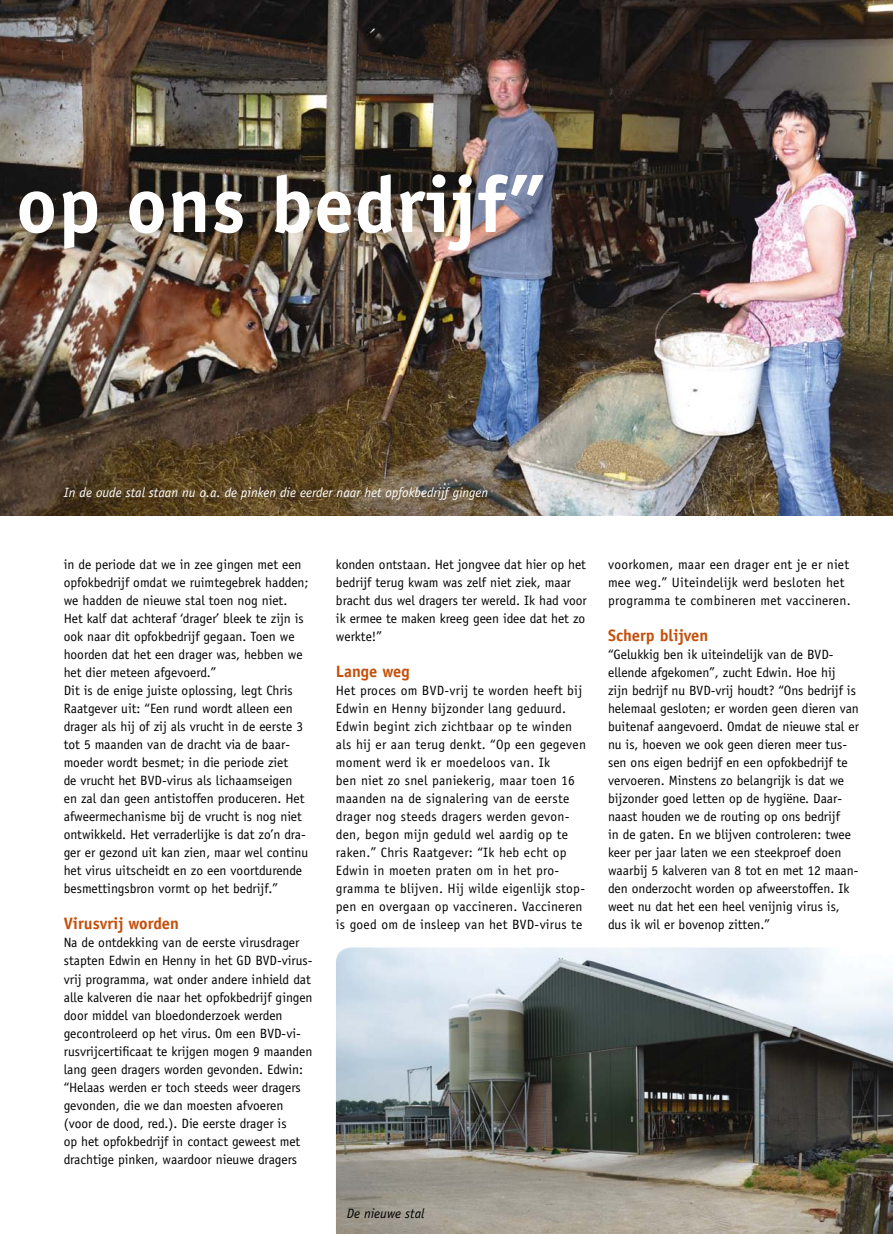
<style>
.page{position:relative;width:893px;height:1234px;background:#fff}
.page>*{position:absolute;margin:0;border:0;box-sizing:border-box;transform-origin:0 0}
.t1{font:700 79.5px "Officina Sans Std";color:#fff}
.t2{font:700 16.5px "Officina Sans Std";color:#c44f0a}
.t3{font:13.5px/18px "Officina Sans Std";color:#000}
.t4{font:13.5px/18px "Officina Sans Std";letter-spacing:.02em;color:#000}
.t5{font:italic 13.5px "Officina Sans Std";color:#fff}
.t6{font:italic 13.5px "Officina Sans Std";color:#000}
</style>
<div class="page">
<img style="left:336px;top:947px;width:557px;height:286px">
<img style="left:0;top:0;width:893px;height:515px">
<h1 class="t1" style="left:16px;top:155px;width:532px">op ons bedrijf”</h1>
<p class="t5" style="left:64px;top:484px;width:426px">In de oude stal staan nu o.a. de pinken die eerder naar het opfokbedrijf gingen</p>
<p class="t3" style="left:64px;top:555px;width:246px">in de periode dat we in zee gingen met een opfokbedrijf omdat we ruimtegebrek hadden; we hadden de nieuwe stal toen nog niet.<br>Het kalf dat achteraf ‘drager’ bleek te zijn is ook naar dit opfokbedrijf gegaan. Toen we hoorden dat het een drager was, hebben we het dier meteen afgevoerd.”<br>Dit is de enige juiste oplossing, legt Chris Raatgever uit: “Een rund wordt alleen een drager als hij of zij als vrucht in de eerste 3 tot 5 maanden van de dracht via de baar&shy;moeder wordt besmet; in die periode ziet<br>de vrucht het BVD-virus als lichaamseigen en zal dan geen antistoffen produceren. Het afweermechanisme bij de vrucht is nog niet ontwikkeld. Het verraderlijke is dat zo’n dra&shy;ger er gezond uit kan zien, maar wel continu het virus uitscheidt en zo een voortdurende besmettingsbron vormt op het bedrijf.”</p>
<p class="t2" style="left:64px;top:913px;width:117px">Virusvrij worden</p>
<p class="t3" style="left:64px;top:933px;width:250px">Na de ontdekking van de eerste virusdrager stapten Edwin en Henny in het GD BVD-virus&shy;vrij programma, wat onder andere inhield dat alle kalveren die naar het opfokbedrijf gingen door middel van bloedonderzoek werden gecontroleerd op het virus. Om een BVD-vi&shy;rusvrijcertificaat te krijgen mogen 9 maanden lang geen dragers worden gevonden. Edwin: “Helaas werden er toch steeds weer dragers gevonden, die we dan moesten afvoeren (voor de dood, red.). Die eerste drager is<br>op het opfokbedrijf in contact geweest met drachtige pinken, waardoor nieuwe dragers</p>
<p class="t3" style="left:336px;top:555px;width:252px">konden ontstaan. Het jongvee dat hier op het bedrijf terug kwam was zelf niet ziek, maar bracht dus wel dragers ter wereld. Ik had voor ik ermee te maken kreeg geen idee dat het zo werkte!”</p>
<p class="t2" style="left:336px;top:661px;width:75px">Lange weg</p>
<p class="t4" style="left:336px;top:681px;width:252px">Het proces om BVD-vrij te worden heeft bij Edwin en Henny bijzonder lang geduurd.<br>Edwin begint zich zichtbaar op te winden als hij er aan terug denkt. “Op een gegeven moment werd ik er moedeloos van. Ik<br>ben niet zo snel paniekerig, maar toen 16 maanden na de signalering van de eerste drager nog steeds dragers werden gevon&shy;den, begon mijn geduld wel aardig op te raken.” Chris Raatgever: “Ik heb echt op Edwin in moeten praten om in het pro&shy;gramma te blijven. Hij wilde eigenlijk stop&shy;pen en overgaan op vaccineren. Vaccineren is goed om de insleep van het BVD-virus te</p>
<p class="t4" style="left:608px;top:555px;width:244px">voorkomen, maar een drager ent je er niet mee weg.” Uiteindelijk werd besloten het programma te combineren met vaccineren.</p>
<p class="t2" style="left:608px;top:625px;width:102px">Scherp blijven</p>
<p class="t3" style="left:608px;top:645px;width:252px">“Gelukkig ben ik uiteindelijk van de BVD&shy;ellende afgekomen”, zucht Edwin. Hoe hij zijn bedrijf nu BVD-vrij houdt? “Ons bedrijf is helemaal gesloten; er worden geen dieren van buitenaf aangevoerd. Omdat de nieuwe stal er nu is, hoeven we ook geen dieren meer tus&shy;sen ons eigen bedrijf en een opfokbedrijf te vervoeren. Minstens zo belangrijk is dat we bijzonder goed letten op de hygiëne. Daar&shy;naast houden we de routing op ons bedrijf<br>in de gaten. En we blijven controleren: twee keer per jaar laten we een steekproef doen waarbij 5 kalveren van 8 tot en met 12 maan&shy;den onderzocht worden op afweerstoffen. Ik weet nu dat het een heel venijnig virus is, dus ik wil er bovenop zitten.”</p>
<p class="t6" style="left:347px;top:1204px;width:79px">De nieuwe stal</p>
</div>
